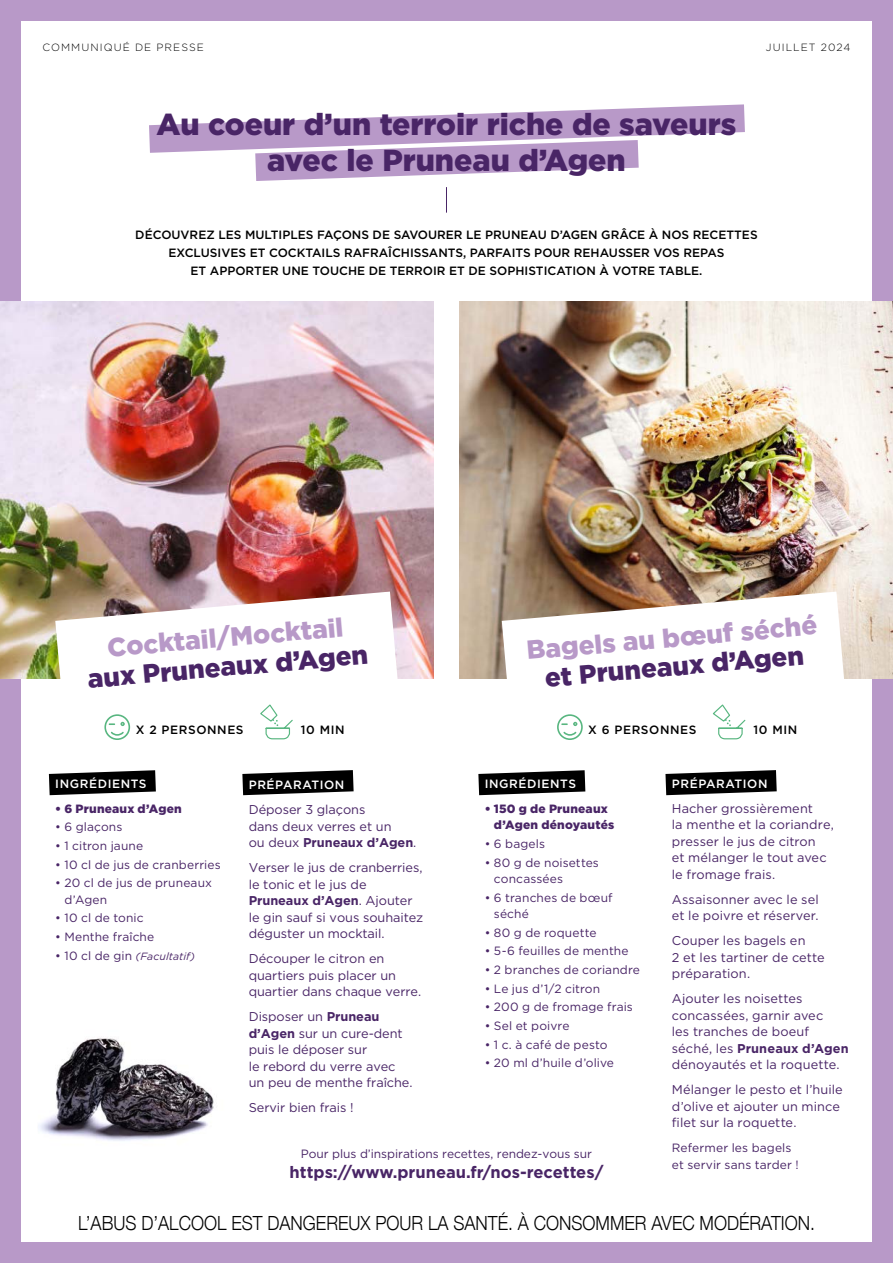
<style>
.page{position:relative;width:893px;height:1263px;background:#b899c8}
.page>*{position:absolute;margin:0;border:0;box-sizing:border-box;transform-origin:0 0}
.t1{font:900 30.3px/35.7px "Gotham";color:#492566;text-align:center}
.t2{font:900 26.25px "Gotham";color:#b899c8}
.t3{font:900 26.25px "Gotham";color:#492566}
.t4{font:300 19.5px "Helvetica Neue";color:#000;scale:.9 1}
.t5{font:700 16.5px "Gotham";color:#492566}
.t6{font:12.75px/16.5px "Gotham";letter-spacing:-.005em;color:#492566}
.t7{font:12px/16.5px "Gotham";letter-spacing:.01em;color:#492566}
.t8{font:500 12px/18px "Gotham";color:#000;text-align:center}
.t9{font:900 12px/16.5px "Gotham";letter-spacing:.015em;color:#492566}
.t10{font:500 12px "Gotham";letter-spacing:.05em;color:#fff}
.t11{font:500 12px "Gotham";letter-spacing:.05em;color:#000}
.t12{font:300 10.5px "Gotham";letter-spacing:.1em;color:#000}
.t13{font:italic 10.5px "Gotham";letter-spacing:.005em;color:#492566}
.s1{font-style:normal;font-size:12px}
.s2{font-weight:700}
</style>
<div class="page">
<div style="left:21px;top:21px;width:851px;height:1221px;background:#fff"></div>
<svg style="left:149px;top:104px;width:596px;height:77px"></svg>
<svg style="left:446px;top:187px;width:1px;height:26px"></svg>
<svg style="left:49px;top:770px;width:107px;height:25px"></svg>
<svg style="left:478px;top:770px;width:107px;height:25px"></svg>
<svg style="left:242px;top:770px;width:112px;height:25px"></svg>
<svg style="left:665px;top:770px;width:112px;height:25px"></svg>
<img style="left:38px;top:1038px;width:176px;height:103px">
<img style="left:459px;top:302px;width:434px;height:376px">
<img style="left:0;top:302px;width:434px;height:376px">
<svg style="left:55px;top:592px;width:343px;height:148px"></svg>
<svg style="left:502px;top:592px;width:342px;height:148px"></svg>
<p class="t12" style="left:43px;top:42px;width:163px">COMMUNIQUÉ DE PRESSE</p>
<p class="t12" style="left:766px;top:42px;width:86px">JUILLET 2024</p>
<h1 class="t1" style="left:157px;top:108px;width:581px">Au coeur d’un terroir riche de saveurs avec le Pruneau d’Agen</h1>
<p class="t8" style="left:135px;top:226px;width:624px">DÉCOUVREZ LES MULTIPLES FAÇONS DE SAVOURER LE PRUNEAU D’AGEN GRÂCE À NOS RECETTES<br>EXCLUSIVES ET COCKTAILS RAFRAÎCHISSANTS, PARFAITS POUR REHAUSSER VOS REPAS<br>ET APPORTER UNE TOUCHE DE TERROIR ET DE SOPHISTICATION À VOTRE TABLE.</p>
<h2 class="t2" style="left:106px;top:636px;width:238px;rotate:-5deg">Cocktail/Mocktail</h2>
<h2 class="t3" style="left:87px;top:667px;width:283px;rotate:-5deg">aux Pruneaux d’Agen</h2>
<h2 class="t2" style="left:526px;top:638px;width:293px;rotate:-5deg">Bagels au bœuf séché</h2>
<h2 class="t3" style="left:544px;top:666px;width:261px;rotate:-5deg">et Pruneaux d’Agen</h2>
<p class="t11" style="left:136px;top:723px;width:109px">X 2 PERSONNES</p>
<p class="t8" style="left:301px;top:720px;width:45px">10 MIN</p>
<p class="t11" style="left:588px;top:723px;width:110px">X 6 PERSONNES</p>
<p class="t8" style="left:753px;top:720px;width:45px">10 MIN</p>
<p class="t10" style="left:55px;top:777px;width:93px">INGRÉDIENTS</p>
<p class="t9" style="left:55px;top:801px;width:128px">• 6 Pruneaux d’Agen</p>
<p class="t7" style="left:55px;top:819px;width:69px">• 6 glaçons</p>
<p class="t7" style="left:55px;top:838px;width:90px">• 1 citron jaune</p>
<p class="t7" style="left:55px;top:857px;width:167px">• 10 cl de jus de cranberries</p>
<p class="t7" style="left:64px;top:875px;width:149px;text-indent:-9px">• 20 cl de jus de pruneaux d’Agen</p>
<p class="t7" style="left:55px;top:910px;width:90px">• 10 cl de tonic</p>
<p class="t7" style="left:55px;top:929px;width:101px">• Menthe fraîche</p>
<p class="t13" style="left:55px;top:951px;width:141px"><span class="s1">• 10 cl de gin</span> (Facultatif)</p>
<p class="t10" style="left:249px;top:778px;width:97px">PRÉPARATION</p>
<p class="t6" style="left:249px;top:802px;width:169px">Déposer 3 glaçons<br>dans deux verres et un<br>ou deux <span class="s2">Pruneaux d’Agen</span>.</p>
<p class="t6" style="left:249px;top:860px;width:176px">Verser le jus de cranberries, le tonic et le jus de<br><span class="s2">Pruneaux d’Agen</span>. Ajouter le gin sauf si vous souhaitez déguster un mocktail.</p>
<p class="t6" style="left:249px;top:951px;width:174px">Découper le citron en quartiers puis placer un quartier dans chaque verre.</p>
<p class="t6" style="left:249px;top:1009px;width:165px">Disposer un <span class="s2">Pruneau d’Agen</span> sur un cure-dent puis le déposer sur<br>le rebord du verre avec un peu de menthe fraîche.</p>
<p class="t6" style="left:249px;top:1100px;width:106px">Servir bien frais !</p>
<p class="t10" style="left:485px;top:777px;width:93px">INGRÉDIENTS</p>
<p class="t9" style="left:494px;top:801px;width:122px;text-indent:-9px">• 150 g de Pruneaux d’Agen dénoyautés</p>
<p class="t7" style="left:485px;top:836px;width:62px">• 6 bagels</p>
<p class="t7" style="left:494px;top:855px;width:106px;text-indent:-9px">• 80 g de noisettes concassées</p>
<p class="t7" style="left:494px;top:890px;width:120px;text-indent:-9px">• 6 tranches de bœuf séché</p>
<p class="t7" style="left:485px;top:925px;width:113px">• 80 g de roquette</p>
<p class="t7" style="left:485px;top:943px;width:145px">• 5-6 feuilles de menthe</p>
<p class="t7" style="left:485px;top:962px;width:157px">• 2 branches de coriandre</p>
<p class="t7" style="left:485px;top:981px;width:117px">• Le jus d’1/2 citron</p>
<p class="t7" style="left:485px;top:999px;width:150px">• 200 g de fromage frais</p>
<p class="t7" style="left:485px;top:1018px;width:86px">• Sel et poivre</p>
<p class="t7" style="left:485px;top:1037px;width:124px">• 1 c. à café de pesto</p>
<p class="t7" style="left:485px;top:1055px;width:131px">• 20 ml d’huile d’olive</p>
<p class="t7" style="left:301px;top:1146px;width:293px">Pour plus d’inspirations recettes, rendez-vous sur</p>
<p class="t5" style="left:290px;top:1164px;width:315px">https://www.pruneau.fr/nos-recettes/</p>
<p class="t10" style="left:672px;top:777px;width:97px">PRÉPARATION</p>
<p class="t6" style="left:672px;top:801px;width:163px">Hacher grossièrement<br>la menthe et la coriandre, presser le jus de citron<br>et mélanger le tout avec le fromage frais.</p>
<p class="t6" style="left:672px;top:892px;width:148px">Assaisonner avec le sel et le poivre et réserver.</p>
<p class="t6" style="left:672px;top:933px;width:154px">Couper les bagels en<br>2 et les tartiner de cette préparation.</p>
<p class="t6" style="left:672px;top:991px;width:179px">Ajouter les noisettes concassées, garnir avec<br>les tranches de boeuf séché, les <span class="s2">Pruneaux d’Agen </span>dénoyautés et la roquette.</p>
<p class="t6" style="left:672px;top:1082px;width:172px">Mélanger le pesto et l’huile d’olive et ajouter un mince filet sur la roquette.</p>
<p class="t7" style="left:672px;top:1140px;width:128px">Refermer les bagels et servir sans tarder !</p>
<h3 class="t4" style="left:78px;top:1212px;width:820px">L’ABUS D’ALCOOL EST DANGEREUX POUR LA SANTÉ. À CONSOMMER AVEC MODÉRATION.</h3>
</div>
